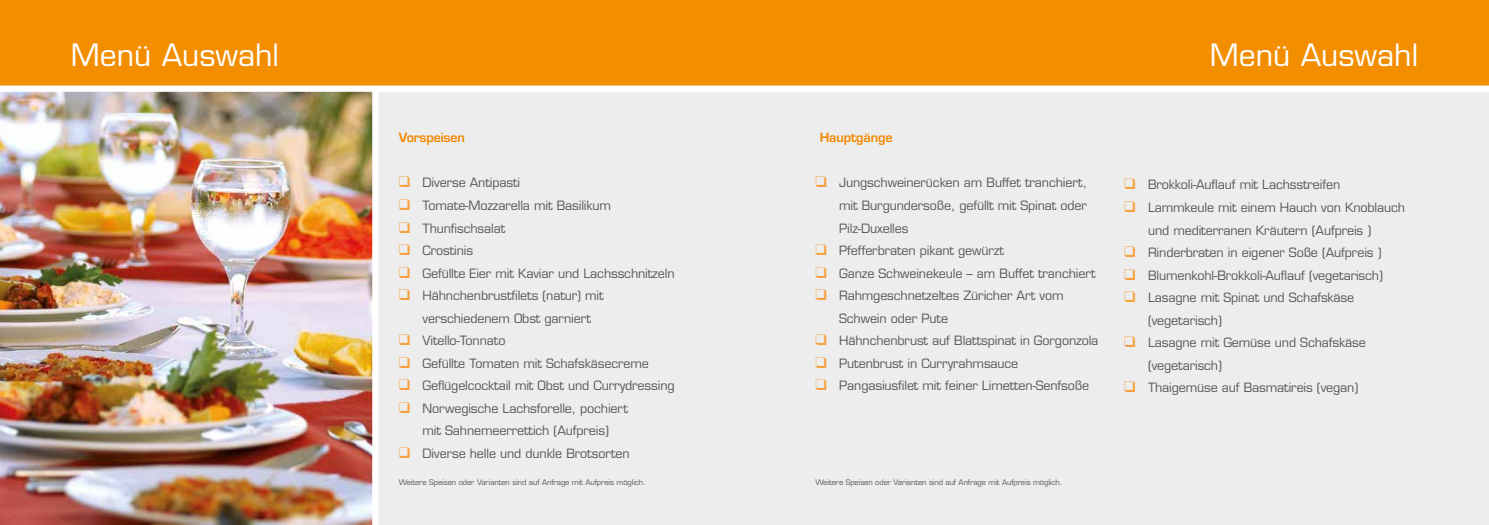
<style>
.page{position:relative;width:1489px;height:525px;background:#fff}
.page>*{position:absolute;margin:0;border:0;box-sizing:border-box;transform-origin:0 0}
.t1{font:30px "Eurostile LT Std";color:#fff}
.t2{font:12.5px/22.5px "Eurostile LT Std";letter-spacing:-.01em;color:#575756}
.t3{font:600 12.5px "Eurostile LT Std";letter-spacing:-.01em;color:#f18700}
.t4{font:7.5px "Eurostile LT Std";letter-spacing:-.01em;color:#575756}
.s1{color:#f6a140}
</style>
<div class="page">
<div style="left:367px;top:81px;width:1121px;height:443px;background:#ededed"></div>
<div style="left:744px;top:0;width:744px;height:89px;background:#f28e00"></div>
<img style="left:0;top:92px;width:372px;height:432px">
<div style="left:0;top:0;width:744px;height:89px;background:#f28e00"></div>
<div style="left:0;top:85px;width:1488px;height:7px;background:#fff"></div>
<div style="left:372px;top:89px;width:6px;height:435px;background:#fff"></div>
<h1 class="t1" style="left:71px;top:37px;width:210px">Menü Auswahl</h1>
<h1 class="t1" style="left:1209px;top:37px;width:210px">Menü Auswahl</h1>
<p class="t3" style="left:399px;top:130px;width:68px">Vorspeisen</p>
<p class="t2" style="left:399px;top:172px;width:123px"><span class="s1">❑</span> Diverse Antipasti</p>
<p class="t2" style="left:399px;top:194px;width:214px"><span class="s1">❑</span> Tomate-Mozzarella mit Basilikum</p>
<p class="t2" style="left:399px;top:217px;width:108px"><span class="s1">❑</span> Thunfischsalat</p>
<p class="t2" style="left:399px;top:239px;width:76px"><span class="s1">❑</span> Crostinis</p>
<p class="t2" style="left:399px;top:262px;width:277px"><span class="s1">❑</span> Gefüllte Eier mit Kaviar und Lachsschnitzeln</p>
<p class="t2" style="left:422px;top:284px;width:183px;text-indent:-24px"><span class="s1">❑</span> Hähnchenbrustfilets (natur) mit verschiedenem Obst garniert</p>
<p class="t2" style="left:399px;top:329px;width:108px"><span class="s1">❑</span> Vitello-Tonnato</p>
<p class="t2" style="left:399px;top:352px;width:251px"><span class="s1">❑</span> Gefüllte Tomaten mit Schafskäsecreme</p>
<p class="t2" style="left:399px;top:374px;width:277px"><span class="s1">❑</span> Geflügelcocktail mit Obst und Currydressing</p>
<p class="t2" style="left:399px;top:397px;width:231px;text-align:center"><span class="s1">❑</span> Norwegische Lachsforelle, pochiert mit Sahnemeerrettich (Aufpreis)</p>
<p class="t2" style="left:399px;top:442px;width:232px"><span class="s1">❑</span> Diverse helle und dunkle Brotsorten</p>
<p class="t3" style="left:819px;top:130px;width:74px">Hauptgänge</p>
<p class="t2" style="left:839px;top:172px;width:249px;text-align:justify;text-indent:-24px"><span class="s1">❑</span> Jungschweinerücken am Buffet tranchiert, mit Burgundersoße, gefüllt mit Spinat oder Pilz-Duxelles</p>
<p class="t2" style="left:815px;top:239px;width:190px"><span class="s1">❑</span> Pfefferbraten pikant gewürzt</p>
<p class="t2" style="left:815px;top:262px;width:282px"><span class="s1">❑</span> Ganze Schweinekeule – am Buffet tranchiert</p>
<p class="t2" style="left:839px;top:284px;width:226px;text-indent:-24px"><span class="s1">❑</span> Rahmgeschnetzeltes Züricher Art vom<br>Schwein oder Pute</p>
<p class="t2" style="left:815px;top:329px;width:284px"><span class="s1">❑</span> Hähnchenbrust auf Blattspinat in Gorgonzola</p>
<p class="t2" style="left:815px;top:352px;width:204px"><span class="s1">❑</span> Putenbrust in Curryrahmsauce</p>
<p class="t2" style="left:815px;top:374px;width:275px"><span class="s1">❑</span> Pangasiusfilet mit feiner Limetten-Senfsoße</p>
<p class="t4" style="left:399px;top:477px;width:248px">Weitere Speisen oder Varianten sind auf Anfrage mit Aufpreis möglich.</p>
<p class="t4" style="left:815px;top:477px;width:248px">Weitere Speisen oder Varianten sind auf Anfrage mit Aufpreis möglich.</p>
<p class="t2" style="left:1124px;top:174px;width:217px"><span class="s1">❑</span> Brokkoli-Auflauf mit Lachsstreifen</p>
<p class="t2" style="left:1147px;top:196px;width:258px;text-indent:-24px"><span class="s1">❑</span> Lammkeule mit einem Hauch von Knoblauch und mediterranen Kräutern (Aufpreis )</p>
<p class="t2" style="left:1124px;top:241px;width:259px"><span class="s1">❑</span> Rinderbraten in eigener Soße (Aufpreis )</p>
<p class="t2" style="left:1124px;top:264px;width:260px"><span class="s1">❑</span> Blumenkohl-Brokkoli-Auflauf (vegetarisch)</p>
<p class="t2" style="left:1147px;top:286px;width:208px;text-indent:-24px"><span class="s1">❑</span> Lasagne mit Spinat und Schafskäse (vegetarisch)</p>
<p class="t2" style="left:1147px;top:331px;width:219px;text-indent:-24px"><span class="s1">❑</span> Lasagne mit Gemüse und Schafskäse (vegetarisch)</p>
<p class="t2" style="left:1124px;top:376px;width:235px"><span class="s1">❑</span> Thaigemüse auf Basmatireis (vegan)</p>
</div>
